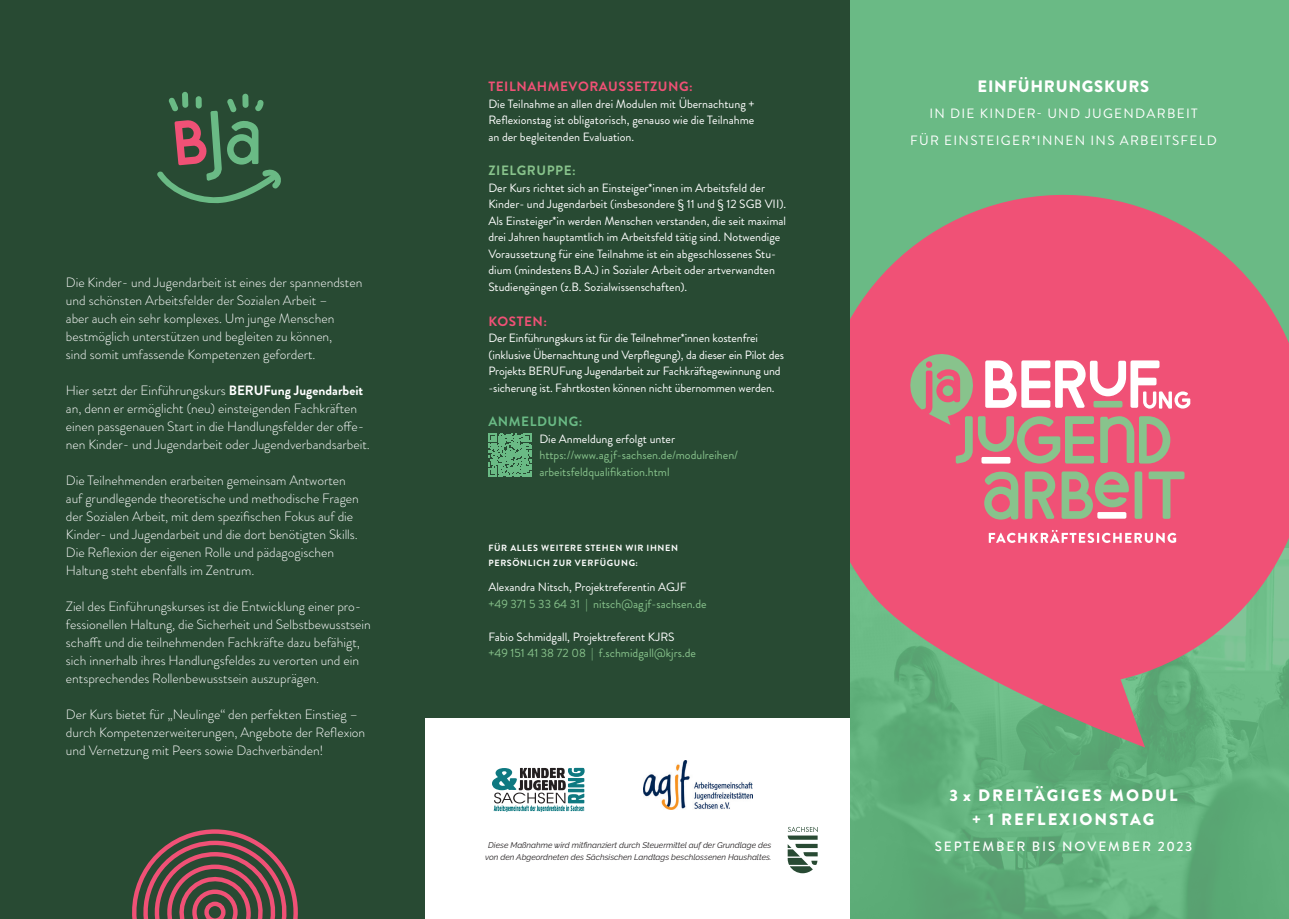
<style>
.page{position:relative;width:1289px;height:919px;background:#fff}
.page>*{position:absolute;margin:0;border:0;box-sizing:border-box;transform-origin:0 0}
.t1{font:900 16.5px/24px "Brandon Grotesque";letter-spacing:.12em;color:#fff;text-align:center}
.t2{font:900 16.5px "Brandon Grotesque";letter-spacing:.045em;color:#fff}
.t3{font:300 13.5px/18px "Brandon Grotesque";color:#fff}
.t4{font:13.5px/26.4px "Brandon Grotesque";letter-spacing:.095em;color:#fff;text-align:center}
.t5{font:700 13.5px "Brandon Grotesque";letter-spacing:.04em;color:#f05176}
.t6{font:500 13.5px "Brandon Grotesque";letter-spacing:.145em;color:#fff}
.t7{font:700 13.5px "Brandon Grotesque";letter-spacing:.04em;color:#88c38c}
.t8{font:700 13.5px "Brandon Grotesque";letter-spacing:.04em;color:#6aba85}
.t9{font:12px/16.5px "Brandon Grotesque";color:#fff}
.t10{font:12px/16.5px "Brandon Grotesque";color:#88c38c}
.t11{font:700 9px/15px "Brandon Grotesque";letter-spacing:.07em;color:#fff}
.t12{font:italic 8.25px/12px "Raleway";color:#231f20;text-align:center}
.s1{font-weight:700}
</style>
<div class="page">
<div style="left:0;top:0;width:850px;height:918px;background:#284a33"></div>
<div style="left:425px;top:718px;width:425px;height:200px;background:#fff"></div>
<svg style="left:787px;top:826px;width:30px;height:47px"></svg>
<svg style="left:492px;top:767px;width:92px;height:44px"></svg>
<img style="left:643px;top:760px;width:109px;height:49px">
<svg style="left:489px;top:434px;width:42px;height:42px"></svg>
<svg style="left:157px;top:92px;width:124px;height:112px"></svg>
<svg style="left:132px;top:829px;width:166px;height:89px"></svg>
<div style="left:850px;top:0;width:438px;height:918px;background:#6aba85"></div>
<img style="left:850px;top:747px;width:438px;height:171px">
<svg style="left:850px;top:194px;width:438px;height:553px;fill:#f05176"></svg>
<svg style="left:1024px;top:471px;width:31px;height:48px"></svg>
<div style="left:1134px;top:471px;width:8px;height:48px;background:#88c38c;border-radius:2px"></div>
<svg style="left:1148px;top:471px;width:36px;height:48px;background:#cc777d"></svg>
<svg style="left:1061px;top:471px;width:67px;height:48px;background:#b49283"></svg>
<div style="left:1097px;top:512px;width:29px;height:6px;background:#fff;border-radius:2px"></div>
<svg style="left:988px;top:530px;width:188px;height:13px;background:#f58da5"></svg>
<svg style="left:984px;top:471px;width:34px;height:48px;background:#b19583"></svg>
<svg style="left:906px;top:350px;width:284px;height:114px;background:#dc818d"></svg>
<p class="t3" style="left:66px;top:273px;width:298px">Die Kinder- und Jugendarbeit ist eines der spannendsten und schönsten Arbeitsfelder der Sozialen Arbeit –<br>aber auch ein sehr komplexes. Um junge Menschen bestmöglich unterstützen und begleiten zu können,<br>sind somit umfassende Kompetenzen gefordert.</p>
<p class="t3" style="left:66px;top:381px;width:305px">Hier setzt der Einführungskurs <span class="s1">BERUFung Jugendarbeit </span>an, denn er ermöglicht (neu) einsteigenden Fachkräften einen passgenauen Start in die Handlungsfelder der offe&shy;nen Kinder- und Jugendarbeit oder Jugendverbandsarbeit.</p>
<p class="t3" style="left:66px;top:471px;width:294px">Die Teilnehmenden erarbeiten gemeinsam Antworten auf grundlegende theoretische und methodische Fragen der Sozialen Arbeit, mit dem spezifischen Fokus auf die Kinder- und Jugendarbeit und die dort benötigten Skills.<br>Die Reflexion der eigenen Rolle und pädagogischen Haltung steht ebenfalls im Zentrum.</p>
<p class="t3" style="left:66px;top:597px;width:306px">Ziel des Einführungskurses ist die Entwicklung einer pro&shy;fessionellen Haltung, die Sicherheit und Selbstbewusstsein schafft und die teilnehmenden Fachkräfte dazu befähigt, sich innerhalb ihres Handlungsfeldes zu verorten und ein entsprechendes Rollenbewusstsein auszuprägen.</p>
<p class="t3" style="left:66px;top:705px;width:301px">Der Kurs bietet für „Neulinge“ den perfekten Einstieg – durch Kompetenzerweiterungen, Angebote der Reflexion und Vernetzung mit Peers sowie Dachverbänden!</p>
<p class="t5" style="left:488px;top:77px;width:206px">TEILNAHMEVORAUSSETZUNG:</p>
<p class="t9" style="left:488px;top:96px;width:268px;text-align:justify">Die Teilnahme an allen drei Modulen mit Übernachtung + Reflexionstag ist obligatorisch, genauso wie die Teilnahme an der begleitenden Evaluation.</p>
<p class="t7" style="left:488px;top:161px;width:89px">ZIELGRUPPE:</p>
<p class="t9" style="left:488px;top:180px;width:299px">Der Kurs richtet sich an Einsteiger*innen im Arbeitsfeld der Kinder- und Jugendarbeit (insbesondere § 11 und § 12 SGB VII).<br>Als Einsteiger*in werden Menschen verstanden, die seit maximal drei Jahren hauptamtlich im Arbeitsfeld tätig sind. Notwendige Voraussetzung für eine Teilnahme ist ein abgeschlossenes Stu&shy;dium (mindestens B.A.) in Sozialer Arbeit oder artverwandten Studiengängen (z.B. Sozialwissenschaften).</p>
<p class="t5" style="left:488px;top:311px;width:60px">KOSTEN:</p>
<p class="t9" style="left:488px;top:330px;width:297px">Der Einführungskurs ist für die Teilnehmer*innen kostenfrei (inklusive Übernachtung und Verpflegung), da dieser ein Pilot des Projekts BERUFung Jugendarbeit zur Fachkräftegewinnung und -sicherung ist. Fahrtkosten können nicht übernommen werden.</p>
<p class="t8" style="left:488px;top:412px;width:96px">ANMELDUNG:</p>
<p class="t9" style="left:539px;top:430px;width:137px">Die Anmeldung erfolgt unter</p>
<p class="t10" style="left:539px;top:447px;width:200px">https://www.agjf-sachsen.de/modulreihen/ arbeitsfeldqualifikation.html</p>
<p class="t11" style="left:488px;top:540px;width:191px">FÜR ALLES WEITERE STEHEN WIR IHNEN<br>PERSÖNLICH ZUR VERFÜGUNG:</p>
<p class="t9" style="left:488px;top:579px;width:200px">Alexandra Nitsch, Projektreferentin AGJF</p>
<p class="t10" style="left:488px;top:595px;width:220px">+49 371 5 33 64 31 | nitsch@agjf-sachsen.de</p>
<p class="t9" style="left:488px;top:628px;width:188px">Fabio Schmidgall, Projektreferent KJRS</p>
<p class="t10" style="left:488px;top:645px;width:209px">+49 151 41 38 72 08 | f.schmidgall@kjrs.de</p>
<p class="t12" style="left:485px;top:838px;width:288px">Diese Maßnahme wird mitfinanziert durch Steuermittel auf der Grundlage des von den Abgeordneten des Sächsischen Landtags beschlossenen Haushaltes.</p>
<p class="t2" style="left:977px;top:74px;width:173px">EINFÜHRUNGSKURS</p>
<p class="t4" style="left:910px;top:101px;width:308px">IN DIE KINDER- UND JUGENDARBEIT<br>FÜR EINSTEIGER*INNEN INS ARBEITSFELD</p>
<p class="t1" style="left:949px;top:783px;width:229px">3 x DREITÄGIGES MODUL + 1 REFLEXIONSTAG</p>
<p class="t6" style="left:934px;top:837px;width:259px">SEPTEMBER BIS NOVEMBER 2023</p>
</div>
